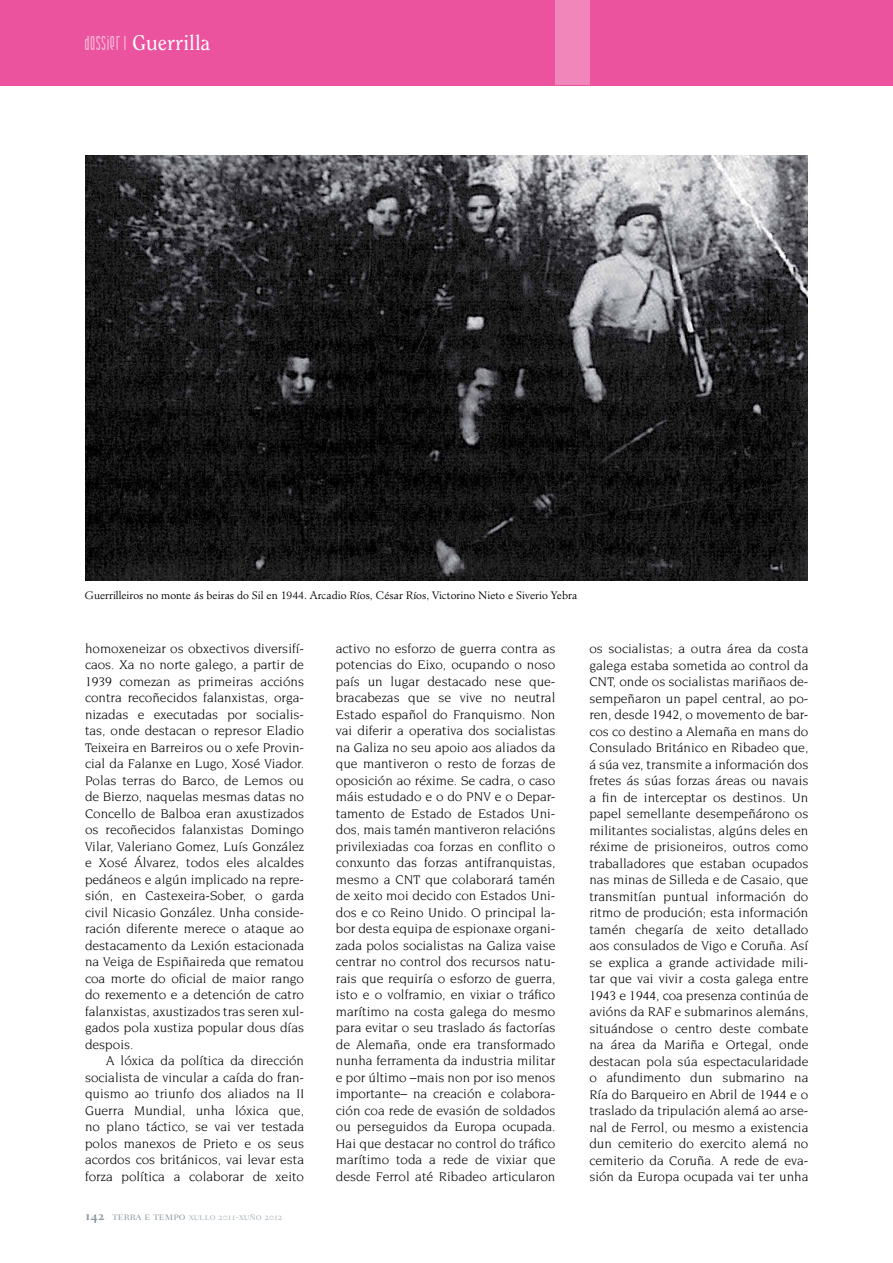
<style>
.page{position:relative;width:893px;height:1263px;background:#fff}
.page>*{position:absolute;margin:0;border:0;box-sizing:border-box;transform-origin:0 0}
.t1{font:21px "Clearface";color:#fff}
.t2{font:13.5px/16.5px "Novarese";color:#000;text-align:justify}
.t3{font:300 10.5px "Minister";color:#000}
.t4{font:10.5px "Fairfield Light SC";color:#a5afb5}
.s1{font-family:"Andover";color:#f7bad8}
.s2{font-family:"Fairfield Bold SC";font-size:13.5px;color:#8a969d}
.s3{font-size:12px;color:#8a969d}
</style>
<div class="page">
<div style="left:0;top:0;width:893px;height:85px;background:#eb539e"></div>
<div style="left:555px;top:0;width:34px;height:85px;background:#f186bb"></div>
<img style="left:85px;top:155px;width:723px;height:425px">
<h1 class="t1" style="left:85px;top:30px;width:127px"><span class="s1">DOSSIER |</span> Guerrilla</h1>
<p class="t3" style="left:85px;top:589px;width:494px">Guerrilleiros no monte ás beiras do Sil en 1944. Arcadio Ríos, César Ríos, Victorino Nieto e Siverio Yebra</p>
<p class="t2" style="left:85px;top:640px;width:221px">homoxeneizar os obxectivos diversifí&shy;caos. Xa no norte galego, a partir de 1939 comezan as primeiras accións contra recoñecidos falanxistas, orga&shy;nizadas e executadas por socialis&shy;tas, onde destacan o represor Eladio Teixeira en Barreiros ou o xefe Provin&shy;cial da Falanxe en Lugo, Xosé Viador.<br>Polas terras do Barco, de Lemos ou de Bierzo, naquelas mesmas datas no Concello de Balboa eran axustizados os recoñecidos falanxistas Domingo Vilar, Valeriano Gomez, Luís González e Xosé Álvarez, todos eles alcaldes pedáneos e algún implicado na repre&shy;sión, en Castexeira-Sober, o garda civil Nicasio González. Unha conside&shy;ración diferente merece o ataque ao destacamento da Lexión estacionada na Veiga de Espiñaireda que rematou coa morte do oficial de maior rango do rexemento e a detención de catro falanxistas, axustizados tras seren xul&shy;gados pola xustiza popular dous días despois.</p>
<p class="t2" style="left:85px;top:1053px;width:221px;text-indent:21px">A lóxica da política da dirección socialista de vincular a caída do fran&shy;quismo ao triunfo dos aliados na II Guerra Mundial, unha lóxica que, no plano táctico, se vai ver testada polos manexos de Prieto e os seus acordos cos británicos, vai levar esta forza política a colaborar de xeito</p>
<p class="t4" style="left:85px;top:1210px;width:199px"><span class="s2">142</span> <span class="s3">terra e tempo</span> xullo 2011-xuño 2012</p>
<p class="t2" style="left:336px;top:640px;width:221px">activo no esforzo de guerra contra as potencias do Eixo, ocupando o noso país un lugar destacado nese que&shy;bracabezas que se vive no neutral Estado español do Franquismo. Non vai diferir a operativa dos socialistas na Galiza no seu apoio aos aliados da que mantiveron o resto de forzas de oposición ao réxime. Se cadra, o caso máis estudado e o do PNV e o Depar&shy;tamento de Estado de Estados Uni&shy;dos, mais tamén mantiveron relacións privilexiadas coa forzas en conflito o conxunto das forzas antifranquistas, mesmo a CNT que colaborará tamén de xeito moi decido con Estados Uni&shy;dos e co Reino Unido. O principal la&shy;bor desta equipa de espionaxe organi&shy;zada polos socialistas na Galiza vaise centrar no control dos recursos natu&shy;rais que requiría o esforzo de guerra, isto e o volframio, en vixiar o tráfico marítimo na costa galega do mesmo para evitar o seu traslado ás factorías de Alemaña, onde era transformado nunha ferramenta da industria militar e por último –mais non por iso menos importante– na creación e colabora&shy;ción coa rede de evasión de soldados ou perseguidos da Europa ocupada.<br>Hai que destacar no control do tráfico marítimo toda a rede de vixiar que desde Ferrol até Ribadeo articularon</p>
<p class="t2" style="left:589px;top:640px;width:221px">os socialistas; a outra área da costa galega estaba sometida ao control da CNT, onde os socialistas mariñaos de&shy;sempeñaron un papel central, ao po&shy;ren, desde 1942, o movemento de bar&shy;cos co destino a Alemaña en mans do Consulado Británico en Ribadeo que, á súa vez, transmite a información dos fretes ás súas forzas áreas ou navais a fin de interceptar os destinos. Un papel semellante desempeñárono os militantes socialistas, algúns deles en réxime de prisioneiros, outros como traballadores que estaban ocupados nas minas de Silleda e de Casaio, que transmitían puntual información do ritmo de produción; esta información tamén chegaría de xeito detallado aos consulados de Vigo e Coruña. Así se explica a grande actividade mili&shy;tar que vai vivir a costa galega entre 1943 e 1944, coa presenza continúa de avións da RAF e submarinos alemáns, situándose o centro deste combate na área da Mariña e Ortegal, onde destacan pola súa espectacularidade o afundimento dun submarino na Ría do Barqueiro en Abril de 1944 e o traslado da tripulación alemá ao arse&shy;nal de Ferrol, ou mesmo a existencia dun cemiterio do exercito alemá no cemiterio da Coruña. A rede de eva&shy;sión da Europa ocupada vai ter unha</p>
</div>
